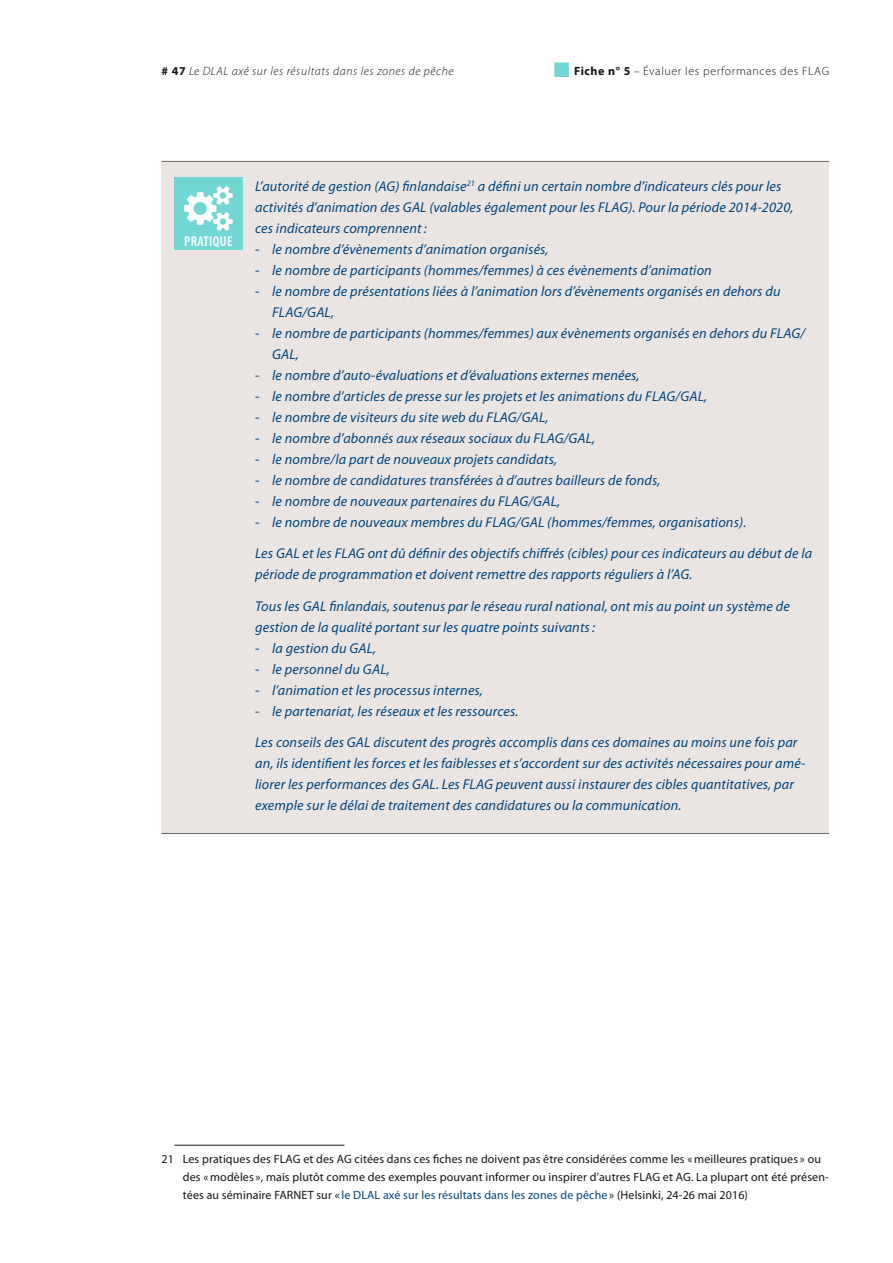
<style>
.page{position:relative;width:893px;height:1263px;background:#fff}
.page>*{position:absolute;margin:0;border:0;box-sizing:border-box;transform-origin:0 0}
.t1{font:italic 14.25px/21px "Myriad Pro";letter-spacing:.01em;color:#00467f}
.t2{font:600 condensed 14.25px "Myriad Pro";letter-spacing:.03em;color:#fff}
.t3{font:12px/18px "Myriad Pro";letter-spacing:.01em;color:#141415}
.t4{font:italic 300 12px "Myriad Pro";letter-spacing:.05em;color:#141415}
.t5{font:300 12px "Myriad Pro";letter-spacing:.05em;color:#141415}
.s1{font-weight:700;font-style:normal}
.s2{color:#72d6d3}
.s3{font-weight:700}
.s4{font-style:italic}
.s5{font-style:normal}
.s6{color:#00467f}
</style>
<div class="page">
<hr style="left:162px;top:161px;width:667px;height:1px;background:#686867">
<div style="left:162px;top:162px;width:667px;height:94px;background:#eae4e3"></div>
<div style="left:162px;top:246px;width:667px;height:52px;background:#eae4e3"></div>
<div style="left:162px;top:267px;width:667px;height:73px;background:#eae4e3"></div>
<div style="left:162px;top:309px;width:667px;height:73px;background:#eae4e3"></div>
<div style="left:162px;top:372px;width:667px;height:52px;background:#eae4e3"></div>
<div style="left:162px;top:414px;width:667px;height:52px;background:#eae4e3"></div>
<div style="left:162px;top:456px;width:667px;height:52px;background:#eae4e3"></div>
<div style="left:162px;top:498px;width:667px;height:52px;background:#eae4e3"></div>
<div style="left:162px;top:529px;width:667px;height:74px;background:#eae4e3"></div>
<div style="left:162px;top:582px;width:667px;height:73px;background:#eae4e3"></div>
<div style="left:162px;top:645px;width:667px;height:52px;background:#eae4e3"></div>
<div style="left:162px;top:687px;width:667px;height:52px;background:#eae4e3"></div>
<div style="left:162px;top:718px;width:667px;height:116px;background:#eae4e3"></div>
<hr style="left:162px;top:833px;width:667px;height:1px;background:#686867">
<hr style="left:174px;top:1145px;width:170px;height:1px;background:#141415">
<div style="left:174px;top:178px;width:68px;height:72px;background:#72d6d3"></div>
<svg style="left:184px;top:186px;width:49px;height:45px"></svg>
<p class="t4" style="left:162px;top:65px;width:294px"><span class="s1"># 47</span> Le DLAL axé sur les résultats dans les zones de pêche</p>
<p class="t5" style="left:554px;top:64px;width:277px"><span class="s2">■</span> <span class="s3">Fiche n° 5</span> <span class="s4">–</span> Évaluer les performances des FLAG</p>
<p class="t2" style="left:184px;top:233px;width:50px">PRATIQUE</p>
<p class="t1" style="left:255px;top:175px;width:540px">L’autorité de gestion (AG) finlandaise<sup>21</sup> a défini un certain nombre d’indicateurs clés pour les activités d’animation des GAL (valables également pour les FLAG). Pour la période 2014-2020, ces indicateurs comprennent:</p>
<p class="t1" style="left:255px;top:238px;width:295px"><span class="s5">-</span> le nombre d’évènements d’animation organisés,</p>
<p class="t1" style="left:255px;top:259px;width:458px"><span class="s5">-</span> le nombre de participants (hommes/femmes) à ces évènements d’animation</p>
<p class="t1" style="left:272px;top:280px;width:510px;text-indent:-17px"><span class="s5">-</span> le nombre de présentations liées à l’animation lors d’évènements organisés en dehors du<br>FLAG/GAL,</p>
<p class="t1" style="left:272px;top:322px;width:534px;text-indent:-17px"><span class="s5">-</span> le nombre de participants (hommes/femmes) aux évènements organisés en dehors du FLAG/<br>GAL,</p>
<p class="t1" style="left:255px;top:364px;width:386px"><span class="s5">-</span> le nombre d’auto-évaluations et d’évaluations externes menées,</p>
<p class="t1" style="left:255px;top:385px;width:453px"><span class="s5">-</span> le nombre d’articles de presse sur les projets et les animations du FLAG/GAL,</p>
<p class="t1" style="left:255px;top:406px;width:295px"><span class="s5">-</span> le nombre de visiteurs du site web du FLAG/GAL,</p>
<p class="t1" style="left:255px;top:427px;width:342px"><span class="s5">-</span> le nombre d’abonnés aux réseaux sociaux du FLAG/GAL,</p>
<p class="t1" style="left:255px;top:448px;width:303px"><span class="s5">-</span> le nombre/la part de nouveaux projets candidats,</p>
<p class="t1" style="left:255px;top:469px;width:407px"><span class="s5">-</span> le nombre de candidatures transférées à d’autres bailleurs de fonds,</p>
<p class="t1" style="left:255px;top:490px;width:306px"><span class="s5">-</span> le nombre de nouveaux partenaires du FLAG/GAL,</p>
<p class="t1" style="left:255px;top:511px;width:493px"><span class="s5">-</span> le nombre de nouveaux membres du FLAG/GAL (hommes/femmes, organisations).</p>
<p class="t1" style="left:255px;top:543px;width:559px">Les GAL et les FLAG ont dû définir des objectifs chiffrés (cibles) pour ces indicateurs au début de la période de programmation et doivent remettre des rapports réguliers à l’AG.</p>
<p class="t1" style="left:255px;top:595px;width:536px">Tous les GAL finlandais, soutenus par le réseau rural national, ont mis au point un système de gestion de la qualité portant sur les quatre points suivants:</p>
<p class="t1" style="left:255px;top:637px;width:123px"><span class="s5">-</span> la gestion du GAL,</p>
<p class="t1" style="left:255px;top:658px;width:136px"><span class="s5">-</span> le personnel du GAL,</p>
<p class="t1" style="left:255px;top:679px;width:229px"><span class="s5">-</span> l’animation et les processus internes,</p>
<p class="t1" style="left:255px;top:700px;width:265px"><span class="s5">-</span> le partenariat, les réseaux et les ressources.</p>
<p class="t1" style="left:255px;top:732px;width:552px">Les conseils des GAL discutent des progrès accomplis dans ces domaines au moins une fois par an, ils identifient les forces et les faiblesses et s’accordent sur des activités nécessaires pour amé&shy;liorer les performances des GAL. Les FLAG peuvent aussi instaurer des cibles quantitatives, par exemple sur le délai de traitement des candidatures ou la communication.</p>
<p class="t3" style="left:183px;top:1150px;width:647px;text-indent:-21px">21 Les pratiques des FLAG et des AG citées dans ces fiches ne doivent pas être considérées comme les « meilleures pratiques » ou des « modèles », mais plutôt comme des exemples pouvant informer ou inspirer d’autres FLAG et AG. La plupart ont été présen&shy;tées au séminaire FARNET sur « <span class="s6">le DLAL axé sur les résultats dans les zones de pêche</span> » (Helsinki, 24-26 mai 2016)</p>
</div>
